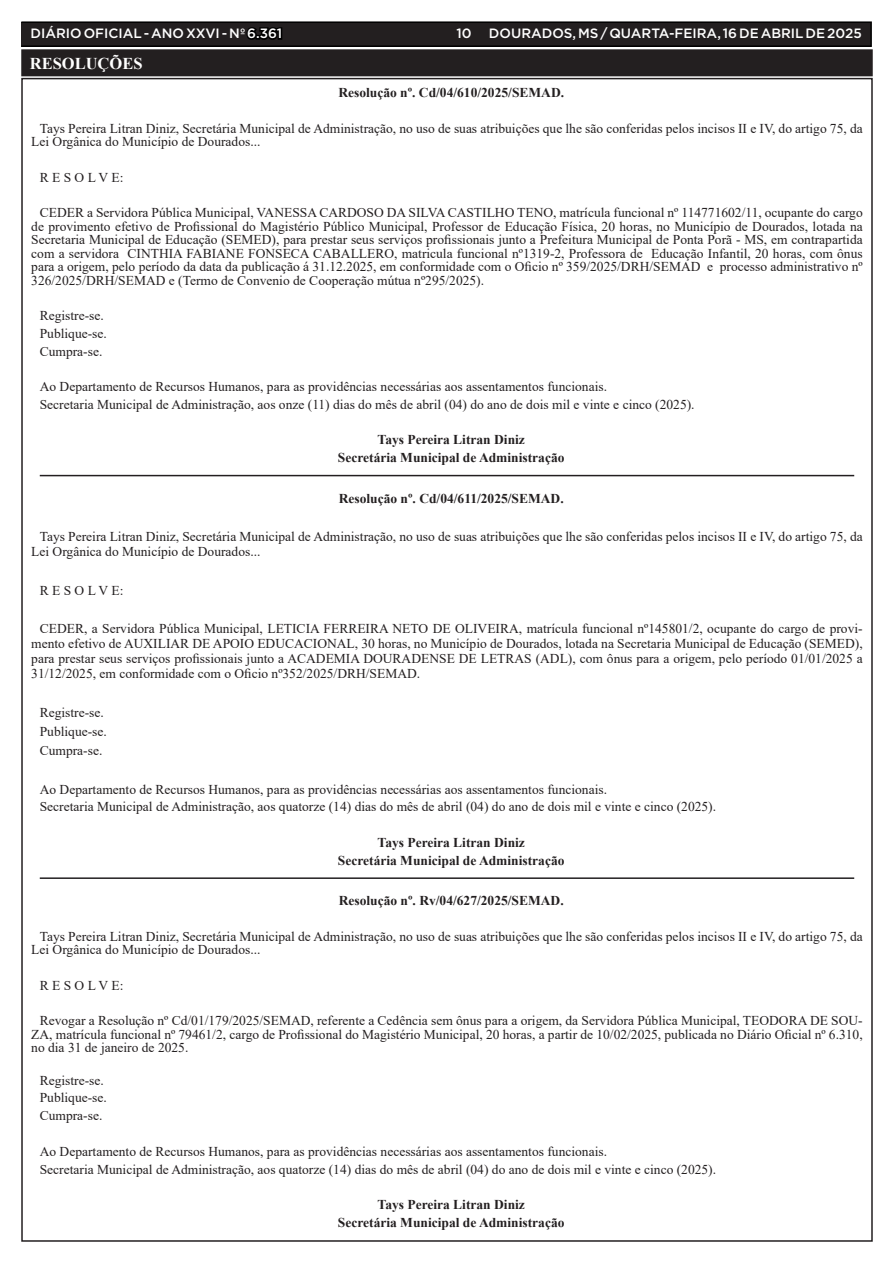
<style>
.page{position:relative;width:893px;height:1263px;background:#fff}
.page>*{position:absolute;margin:0;border:0;box-sizing:border-box;transform-origin:0 0}
.TEXTO{font:700 16.5px "Times New Roman";color:#fff}
.TEXTO-2{font:13.5px/13.5px "Times New Roman";color:#231f20}
.TEXTO-3{font:700 13.5px "Times New Roman";color:#231f20}
.t1{font:500 13.5px "Gotham";color:#fff}
.s1{color:#000}
</style>
<div class="page">
<div style="left:21px;top:22px;width:850px;height:24px;background:#231f20"></div>
<div style="left:21px;top:21px;width:851px;height:26px;border:2px solid #000"></div>
<hr style="left:40px;top:475px;width:814px;height:1px;background:#231f20">
<hr style="left:40px;top:877px;width:814px;height:2px;background:#231f20">
<div style="left:23px;top:51px;width:848px;height:23px;background:#231f20"></div>
<div style="left:21px;top:49px;width:852px;height:27px;border:4px solid #231f20"></div>
<p class="t1" style="left:31px;top:25px;width:253px">DIÁRIO OFICIAL - ANO XXVI - Nº <span class="s1">6.361</span></p>
<p class="t1" style="left:457px;top:25px;width:17px">10</p>
<p class="t1" style="left:489px;top:25px;width:374px">DOURADOS, MS / QUARTA-FEIRA, 16 DE ABRIL DE 2025</p>
<p class="TEXTO" style="left:30px;top:52px;width:114px">RESOLUÇÕES</p>
<p class="TEXTO-3" style="left:338px;top:83px;width:227px">Resolução nº. Cd/04/610/2025/SEMAD.</p>
<p class="TEXTO-2" style="left:31px;top:121px;width:833px;text-indent:9px">Tays Pereira Litran Diniz, Secretária Municipal de Administração, no uso de suas atribuições que lhe são conferidas pelos incisos II e IV, do artigo 75, da<br>Lei Orgânica do Município de Dourados...</p>
<p class="TEXTO-2" style="left:40px;top:170px;width:85px">R E S O L V E:</p>
<p class="TEXTO-2" style="left:31px;top:205px;width:833px;text-align:justify;text-indent:9px">CEDER a Servidora Pública Municipal, VANESSA CARDOSO DA SILVA CASTILHO TENO, matrícula funcional nº 114771602/11, ocupante do cargo de provimento efetivo de Profissional do Magistério Público Municipal, Professor de Educação Física, 20 horas, no Município de Dourados, lotada na Secretaria Municipal de Educação (SEMED), para prestar seus serviços profissionais junto a Prefeitura Municipal de Ponta Porã - MS, em contrapartida com a servidora CINTHIA FABIANE FONSECA CABALLERO, matricula funcional nº1319-2, Professora de Educação Infantil, 20 horas, com ônus para a origem, pelo período da data da publicação á 31.12.2025, em conformidade com o Oficio nº 359/2025/DRH/SEMAD e processo administrativo nº 326/2025/DRH/SEMAD e (Termo de Convenio de Cooperação mútua nº295/2025).</p>
<p class="TEXTO-2" style="left:40px;top:308px;width:66px">Registre-se.</p>
<p class="TEXTO-2" style="left:40px;top:326px;width:69px">Publique-se.</p>
<p class="TEXTO-2" style="left:40px;top:344px;width:64px">Cumpra-se.</p>
<p class="TEXTO-2" style="left:40px;top:379px;width:569px">Ao Departamento de Recursos Humanos, para as providências necessárias aos assentamentos funcionais.</p>
<p class="TEXTO-2" style="left:40px;top:397px;width:656px">Secretaria Municipal de Administração, aos onze (11) dias do mês de abril (04) do ano de dois mil e vinte e cinco (2025).</p>
<p class="TEXTO-3" style="left:378px;top:430px;width:149px">Tays Pereira Litran Diniz</p>
<p class="TEXTO-3" style="left:338px;top:448px;width:228px">Secretária Municipal de Administração</p>
<p class="TEXTO-3" style="left:339px;top:488px;width:226px">Resolução nº. Cd/04/611/2025/SEMAD.</p>
<p class="TEXTO-2" style="left:31px;top:529px;width:833px;line-height:15px;text-indent:9px">Tays Pereira Litran Diniz, Secretária Municipal de Administração, no uso de suas atribuições que lhe são conferidas pelos incisos II e IV, do artigo 75, da<br>Lei Orgânica do Município de Dourados...</p>
<p class="TEXTO-2" style="left:40px;top:583px;width:85px">R E S O L V E:</p>
<p class="TEXTO-2" style="left:31px;top:621px;width:833px;line-height:15px;text-align:justify;text-indent:9px">CEDER, a Servidora Pública Municipal, LETICIA FERREIRA NETO DE OLIVEIRA, matrícula funcional nº145801/2, ocupante do cargo de provi&shy;mento efetivo de AUXILIAR DE APOIO EDUCACIONAL, 30 horas, no Município de Dourados, lotada na Secretaria Municipal de Educação (SEMED), para prestar seus serviços profissionais junto a ACADEMIA DOURADENSE DE LETRAS (ADL), com ônus para a origem, pelo período 01/01/2025 a 31/12/2025, em conformidade com o Oficio nº352/2025/DRH/SEMAD.</p>
<p class="TEXTO-2" style="left:40px;top:705px;width:66px">Registre-se.</p>
<p class="TEXTO-2" style="left:40px;top:724px;width:69px">Publique-se.</p>
<p class="TEXTO-2" style="left:40px;top:743px;width:64px">Cumpra-se.</p>
<p class="TEXTO-2" style="left:40px;top:782px;width:569px">Ao Departamento de Recursos Humanos, para as providências necessárias aos assentamentos funcionais.</p>
<p class="TEXTO-2" style="left:40px;top:800px;width:678px">Secretaria Municipal de Administração, aos quatorze (14) dias do mês de abril (04) do ano de dois mil e vinte e cinco (2025).</p>
<p class="TEXTO-3" style="left:378px;top:833px;width:149px">Tays Pereira Litran Diniz</p>
<p class="TEXTO-3" style="left:338px;top:850px;width:228px">Secretária Municipal de Administração</p>
<p class="TEXTO-3" style="left:339px;top:891px;width:226px">Resolução nº. Rv/04/627/2025/SEMAD.</p>
<p class="TEXTO-2" style="left:31px;top:929px;width:833px;text-indent:9px">Tays Pereira Litran Diniz, Secretária Municipal de Administração, no uso de suas atribuições que lhe são conferidas pelos incisos II e IV, do artigo 75, da<br>Lei Orgânica do Município de Dourados...</p>
<p class="TEXTO-2" style="left:40px;top:978px;width:85px">R E S O L V E:</p>
<p class="TEXTO-2" style="left:31px;top:1013px;width:833px;text-align:justify;text-indent:9px">Revogar a Resolução nº Cd/01/179/2025/SEMAD, referente a Cedência sem ônus para a origem, da Servidora Pública Municipal, TEODORA DE SOU-ZA, matrícula funcional nº 79461/2, cargo de Profissional do Magistério Municipal, 20 horas, a partir de 10/02/2025, publicada no Diário Oficial nº 6.310, no dia 31 de janeiro de 2025.</p>
<p class="TEXTO-2" style="left:40px;top:1073px;width:66px">Registre-se.</p>
<p class="TEXTO-2" style="left:40px;top:1091px;width:69px">Publique-se.</p>
<p class="TEXTO-2" style="left:40px;top:1108px;width:64px">Cumpra-se.</p>
<p class="TEXTO-2" style="left:40px;top:1144px;width:569px">Ao Departamento de Recursos Humanos, para as providências necessárias aos assentamentos funcionais.</p>
<p class="TEXTO-2" style="left:40px;top:1162px;width:678px">Secretaria Municipal de Administração, aos quatorze (14) dias do mês de abril (04) do ano de dois mil e vinte e cinco (2025).</p>
<p class="TEXTO-3" style="left:378px;top:1195px;width:149px">Tays Pereira Litran Diniz</p>
<p class="TEXTO-3" style="left:338px;top:1212px;width:228px">Secretária Municipal de Administração</p>
</div>
